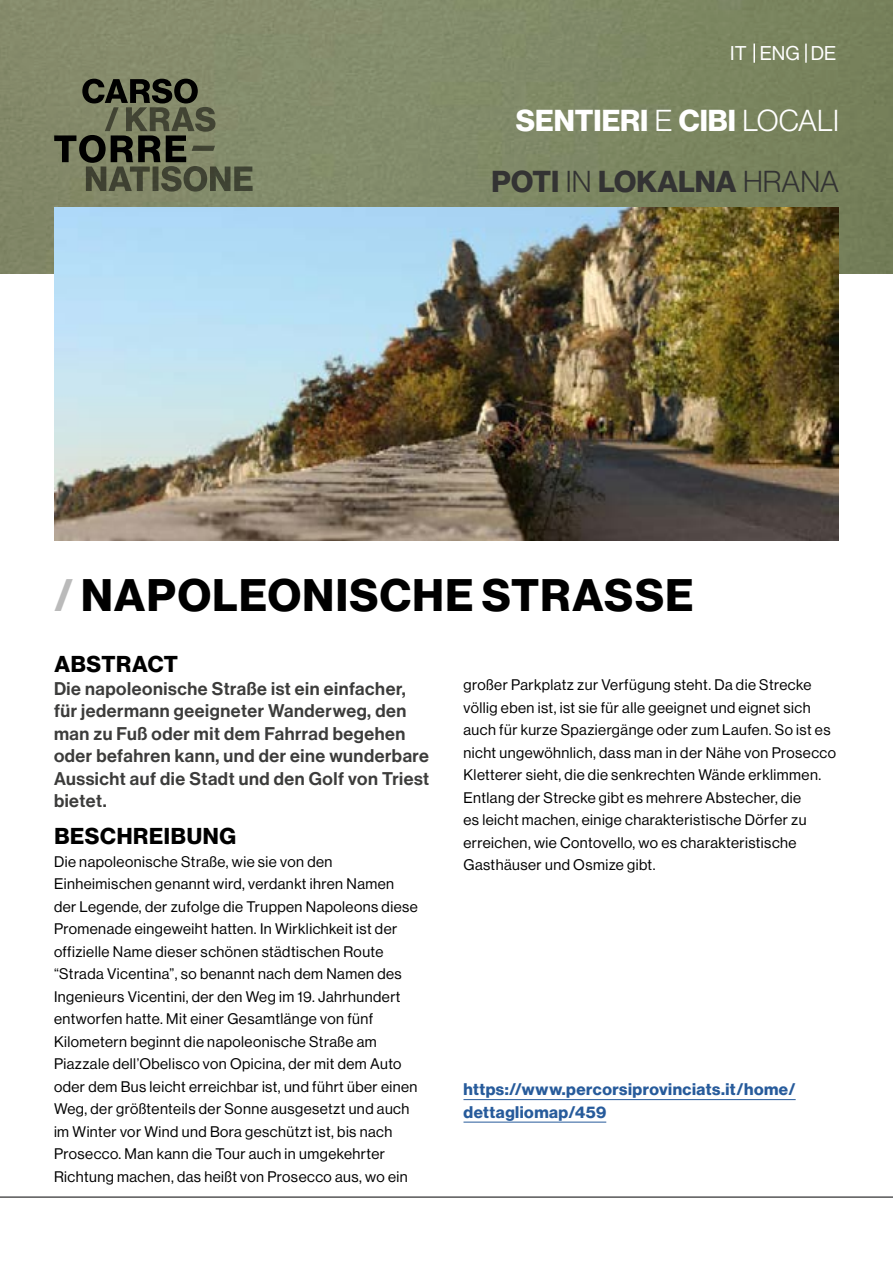
<style>
.page{position:relative;width:893px;height:1263px;background:#fff}
.page>*{position:absolute;margin:0;border:0;box-sizing:border-box;transform-origin:0 0}
.t1{font:700 44.55px "Neue Haas Display";letter-spacing:.03em;color:#000}
.t2{font:700 29.7px/60.8px "Neue Haas Display";color:#fff;text-align:right}
.t3{font:700 22.5px "Neue Haas Display";letter-spacing:.03em;color:#000}
.t4{font:19.5px "Neue Haas Display";color:#fff}
.t5{font:18px/22.5px "Neue Haas Display Mediu";letter-spacing:.03em;color:#3c3c3b}
.t6{font:700 16.5px/22.5px "Neue Haas Display";letter-spacing:.03em;color:#275b9b}
.t7{font:15px/22.5px "Neue Haas Display";letter-spacing:.03em;color:#000}
.s1{font-weight:300}
.s2{color:#333}
.s3{font-weight:300;color:#333}
.s4{color:#bababa}
</style>
<div class="page">
<img style="left:0;top:0;width:893px;height:273px">
<img style="left:54px;top:207px;width:785px;height:334px">
<hr style="left:463px;top:1099px;width:333px;height:1px;background:#275b9b">
<hr style="left:463px;top:1122px;width:143px;height:1px;background:#275b9b">
<hr style="left:0;top:1197px;width:893px;height:1px;background:#020203">
<svg style="left:54px;top:79px;width:199px;height:113px;background:#646950"></svg>
<svg style="left:753px;top:44px;width:2px;height:19px"></svg>
<svg style="left:805px;top:44px;width:2px;height:19px"></svg>
<h3 class="t4" style="left:730px;top:42px;width:108px">IT ENG DE</h3>
<h2 class="t2" style="left:492px;top:91px;width:349px">SENTIERI <span class="s1">E</span> CIBI <span class="s1">LOCALI<br></span><span class="s2">POTI</span> <span class="s3">IN</span> <span class="s2">LOKALNA</span> <span class="s3">HRANA</span></h2>
<h1 class="t1" style="left:54px;top:569px;width:641px"><span class="s4">/</span> NAPOLEONISCHE STRASSE</h1>
<h3 class="t3" style="left:54px;top:651px;width:125px">ABSTRACT</h3>
<p class="t5" style="left:54px;top:677px;width:377px">Die napoleonische Straße ist ein einfacher, für jedermann geeigneter Wanderweg, den man zu Fuß oder mit dem Fahrrad begehen oder befahren kann, und der eine wunderbare Aussicht auf die Stadt und den Golf von Triest bietet.</p>
<h3 class="t3" style="left:54px;top:823px;width:183px">BESCHREIBUNG</h3>
<p class="t7" style="left:54px;top:850px;width:365px">Die napoleonische Straße, wie sie von den Einheimischen genannt wird, verdankt ihren Namen der Legende, der zufolge die Truppen Napoleons diese Promenade eingeweiht hatten. In Wirklichkeit ist der offizielle Name dieser schönen städtischen Route “Strada Vicentina”, so benannt nach dem Namen des Ingenieurs Vicentini, der den Weg im 19. Jahrhundert entworfen hatte. Mit einer Gesamtlänge von fünf Kilometern beginnt die napoleonische Straße am Piazzale dell’Obelisco von Opicina, der mit dem Auto oder dem Bus leicht erreichbar ist, und führt über einen Weg, der größtenteils der Sonne ausgesetzt und auch im Winter vor Wind und Bora geschützt ist, bis nach Prosecco. Man kann die Tour auch in umgekehrter Richtung machen, das heißt von Prosecco aus, wo ein</p>
<p class="t7" style="left:463px;top:674px;width:374px">großer Parkplatz zur Verfügung steht. Da die Strecke völlig eben ist, ist sie für alle geeignet und eignet sich auch für kurze Spaziergänge oder zum Laufen. So ist es nicht ungewöhnlich, dass man in der Nähe von Prosecco Kletterer sieht, die die senkrechten Wände erklimmen.<br>Entlang der Strecke gibt es mehrere Abstecher, die<br>es leicht machen, einige charakteristische Dörfer zu erreichen, wie Contovello, wo es charakteristische Gasthäuser und Osmize gibt.</p>
<p class="t6" style="left:463px;top:1078px;width:334px">https://www.percorsiprovinciats.it/home/ dettagliomap/459</p>
</div>
